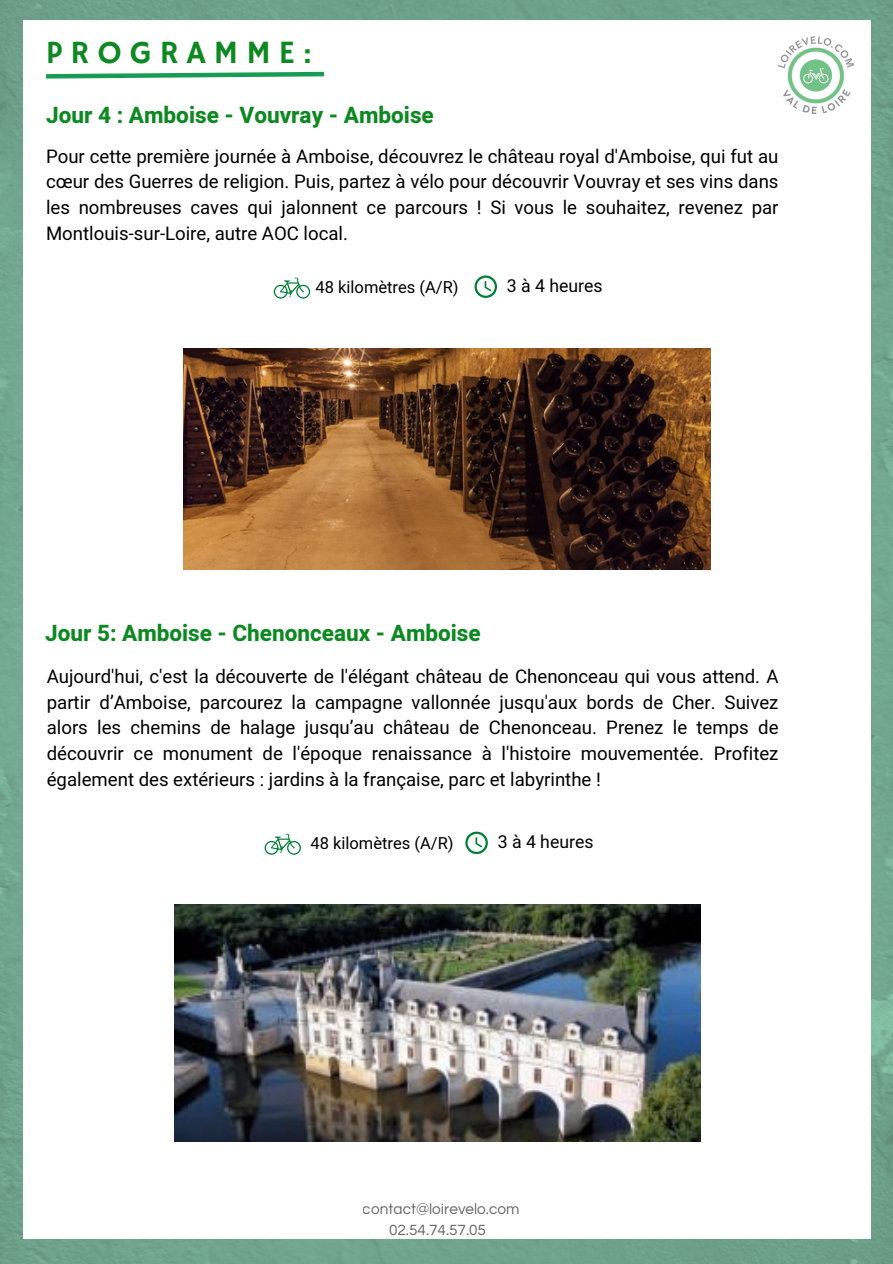
<style>
.page{position:relative;width:893px;height:1264px;background:#fff}
.page>*{position:absolute;margin:0;border:0;box-sizing:border-box;transform-origin:0 0}
.t1{font:32.4px "Hammersmith One";letter-spacing:.25em;color:#0e8922}
.t2{font:800 22.5px "Heebo";color:#0e8922}
.t3{font:18.6px/25.8px "Heebo";color:#000;text-align:justify}
.t4{font:17.7px "Heebo";color:#000}
.t5{font:16.5px "Heebo";color:#000}
.t6{font:15.3px "Questrial";color:#000}
</style>
<div class="page">
<img style="left:0;top:0;width:892px;height:1263px">
<div style="left:23px;top:20px;width:847px;height:1218px;background:#fff"></div>
<svg style="left:46px;top:71px;width:279px;height:8px"></svg>
<img style="left:778px;top:36px;width:76px;height:77px">
<svg style="left:274px;top:278px;width:36px;height:20px"></svg>
<svg style="left:474px;top:275px;width:23px;height:23px"></svg>
<svg style="left:264px;top:833px;width:36px;height:21px"></svg>
<svg style="left:465px;top:831px;width:23px;height:23px"></svg>
<img style="left:174px;top:904px;width:527px;height:237px">
<img style="left:183px;top:348px;width:527px;height:222px">
<h1 class="t1" style="left:46px;top:34px;width:267px">PROGRAMME:</h1>
<h3 class="t2" style="left:46px;top:99px;width:389px">Jour 4 : Amboise - Vouvray - Amboise</h3>
<p class="t3" style="left:46px;top:144px;width:734px">Pour cette première journée à Amboise, découvrez le château royal d'Amboise, qui fut au cœur des Guerres de religion. Puis, partez à vélo pour découvrir Vouvray et ses vins dans les nombreuses caves qui jalonnent ce parcours ! Si vous le souhaitez, revenez par Montlouis-sur-Loire, autre AOC local.</p>
<h2 class="t5" style="left:315px;top:275px;width:144px">48 kilomètres (A/R)</h2>
<h3 class="t4" style="left:507px;top:273px;width:97px">3 à 4 heures</h3>
<p class="t2" style="left:45px;top:617px;width:437px">Jour 5: Amboise - Chenonceaux - Amboise</p>
<p class="t3" style="left:47px;top:664px;width:733px">Aujourd'hui, c'est la découverte de l'élégant château de Chenonceau qui vous attend. A partir d’Amboise, parcourez la campagne vallonnée jusqu'aux bords de Cher. Suivez alors les chemins de halage jusqu’au château de Chenonceau. Prenez le temps de découvrir ce monument de l'époque renaissance à l'histoire mouvementée. Profitez également des extérieurs : jardins à la française, parc et labyrinthe !</p>
<p class="t5" style="left:310px;top:831px;width:144px">48 kilomètres (A/R)</p>
<p class="t4" style="left:497px;top:829px;width:97px">3 à 4 heures</p>
<p class="t6" style="left:363px;top:1201px;width:158px">contact@loirevelo.com</p>
<p class="t6" style="left:389px;top:1221px;width:98px">02.54.74.57.05</p>
</div>
